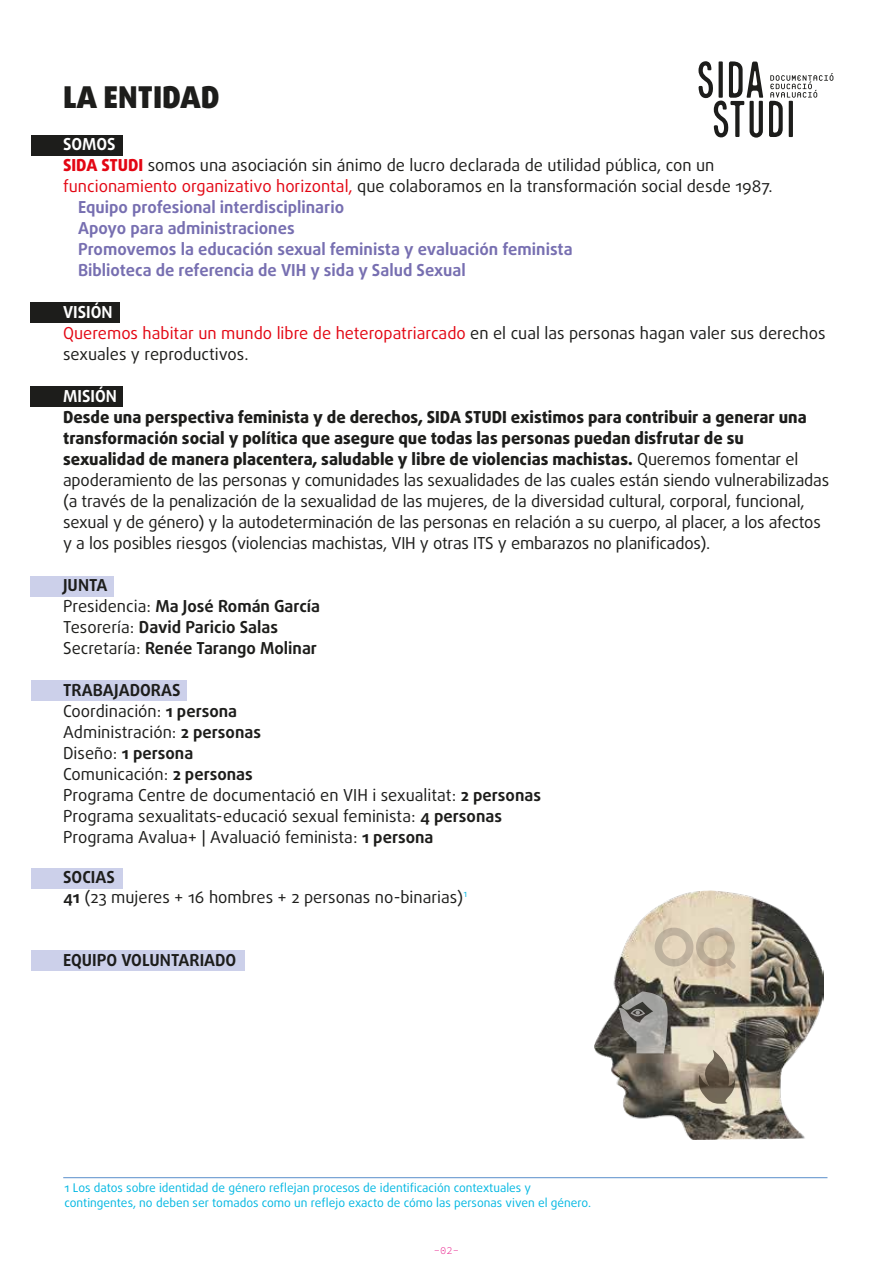
<style>
.page{position:relative;width:893px;height:1263px;background:#fff}
.page>*{position:absolute;margin:0;border:0;box-sizing:border-box;transform-origin:0 0}
.t1{font:900 30px "Daxline Pro";color:#1d1d1b}
.t2{font:16.5px/21px "Daxline Pro";letter-spacing:-.005em;color:#1d1d1b}
.t3{font:700 16.5px "Daxline Pro";color:#776fb1}
.t4{font:700 16.5px/21px "Daxline Pro";color:#1d1d1b}
.t5{font:700 16.5px "Daxline Pro";color:#fff}
.t6{font:12px/15px "Daxline Pro";color:#00b7e2}
.t7{font:10.5px "Source Code Variable";color:#e6007d}
.s1{font-weight:800;color:#e30613}
.s2{color:#e30613}
.s3{font-weight:700;color:#fff}
.s4{font-weight:800}
.s5{font-weight:400}
.s6{font-weight:700}
.s7{font-size:12px;color:#00b7e2}
</style>
<div class="page">
<div style="left:31px;top:135px;width:91px;height:21px;background:#1d1d1b"></div>
<div style="left:31px;top:302px;width:89px;height:21px;background:#1d1d1b"></div>
<div style="left:31px;top:386px;width:92px;height:21px;background:#1d1d1b"></div>
<div style="left:31px;top:576px;width:83px;height:21px;background:#ccd0ea"></div>
<div style="left:31px;top:680px;width:156px;height:21px;background:#ccd0ea"></div>
<div style="left:31px;top:868px;width:91px;height:21px;background:#ccd0ea"></div>
<div style="left:31px;top:949px;width:213px;height:21px;background:#ccd0ea"></div>
<hr style="left:63px;top:1177px;width:764px;height:1px;background:#5a8fcb">
<img style="left:595px;top:891px;width:229px;height:248px">
<svg style="left:698px;top:61px;width:65px;height:77px"></svg>
<svg style="left:769px;top:73px;width:64px;height:65px"></svg>
<hr style="left:789px;top:101px;width:4px;height:36px;background:#1d1d1b">
<svg style="left:619px;top:991px;width:49px;height:62px;background:#878581"></svg>
<svg style="left:699px;top:1050px;width:36px;height:54px;background:#968b7a"></svg>
<svg style="left:655px;top:928px;width:81px;height:41px;background:#d0c1aa"></svg>
<h1 class="t1" style="left:63px;top:77px;width:158px">LA ENTIDAD</h1>
<p class="t5" style="left:63px;top:133px;width:54px">SOMOS</p>
<p class="t2" style="left:63px;top:155px;width:653px"><span class="s1">SIDA STUDI</span> somos una asociación sin ánimo de lucro declarada de utilidad pública, con un</p>
<p class="t2" style="left:63px;top:176px;width:711px"><span class="s2">funcionamiento organizativo horizontal,</span> que colaboramos en la transformación social desde 1987.</p>
<p class="t3" style="left:78px;top:196px;width:268px">Equipo profesional interdisciplinario</p>
<p class="t3" style="left:78px;top:217px;width:218px">Apoyo para administraciones</p>
<p class="t3" style="left:78px;top:238px;width:496px">Promovemos la educación sexual feminista y evaluación feminista</p>
<p class="t3" style="left:78px;top:259px;width:389px">Biblioteca de referencia de VIH y sida y Salud Sexual</p>
<p class="t2" style="left:63px;top:302px;width:764px"><span class="s3">VISIÓN<br></span><span class="s2">Queremos habitar un mundo libre de heteropatriarcado</span> en el cual las personas hagan valer sus derechos sexuales y reproductivos.</p>
<p class="t5" style="left:63px;top:385px;width:55px">MISIÓN</p>
<p class="t2" style="left:63px;top:407px;width:768px"><span class="s4">Desde una perspectiva feminista y de derechos, SIDA STUDI existimos para contribuir a generar una transformación social y política que asegure que todas las personas puedan disfrutar de su sexualidad de manera placentera, saludable y libre de violencias machistas.</span> Queremos fomentar el apoderamiento de las personas y comunidades las sexualidades de las cuales están siendo vulnerabilizadas (a través de la penalización de la sexualidad de las mujeres, de la diversidad cultural, corporal, funcional, sexual y de género) y la autodeterminación de las personas en relación a su cuerpo, al placer, a los afectos y a los posibles riesgos (violencias machistas, VIH y otras ITS y embarazos no planificados).</p>
<p class="t4" style="left:63px;top:575px;width:259px">JUNTA<br><span class="s5">Presidencia:</span> Ma José Román García<br><span class="s5">Tesorería:</span> David Paricio Salas<br><span class="s5">Secretaría:</span> Renée Tarango Molinar</p>
<p class="t2" style="left:63px;top:680px;width:479px"><span class="s6">TRABAJADORAS<br></span>Coordinación: <span class="s6">1 persona<br></span>Administración: <span class="s6">2 personas<br></span>Diseño: <span class="s6">1 persona<br></span>Comunicación: <span class="s6">2 personas<br></span>Programa Centre de documentació en VIH i sexualitat: <span class="s6">2 personas </span>Programa sexualitats-educació sexual feminista: <span class="s6">4 personas </span>Programa Avalua+ | Avaluació feminista: <span class="s6">1 persona</span></p>
<p class="t2" style="left:63px;top:868px;width:406px;line-height:19.5px"><span class="s6">SOCIAS<br>41</span> (23 mujeres + 16 hombres + 2 personas no-binarias)<span class="s7">¹</span></p>
<p class="t4" style="left:63px;top:950px;width:175px">EQUIPO VOLUNTARIADO</p>
<p class="t6" style="left:65px;top:1180px;width:528px">1 Los datos sobre identidad de género reflejan procesos de identificación contextuales y contingentes, no deben ser tomados como un reflejo exacto de cómo las personas viven el género.</p>
<p class="t7" style="left:434px;top:1242px;width:27px">-02-</p>
</div>
